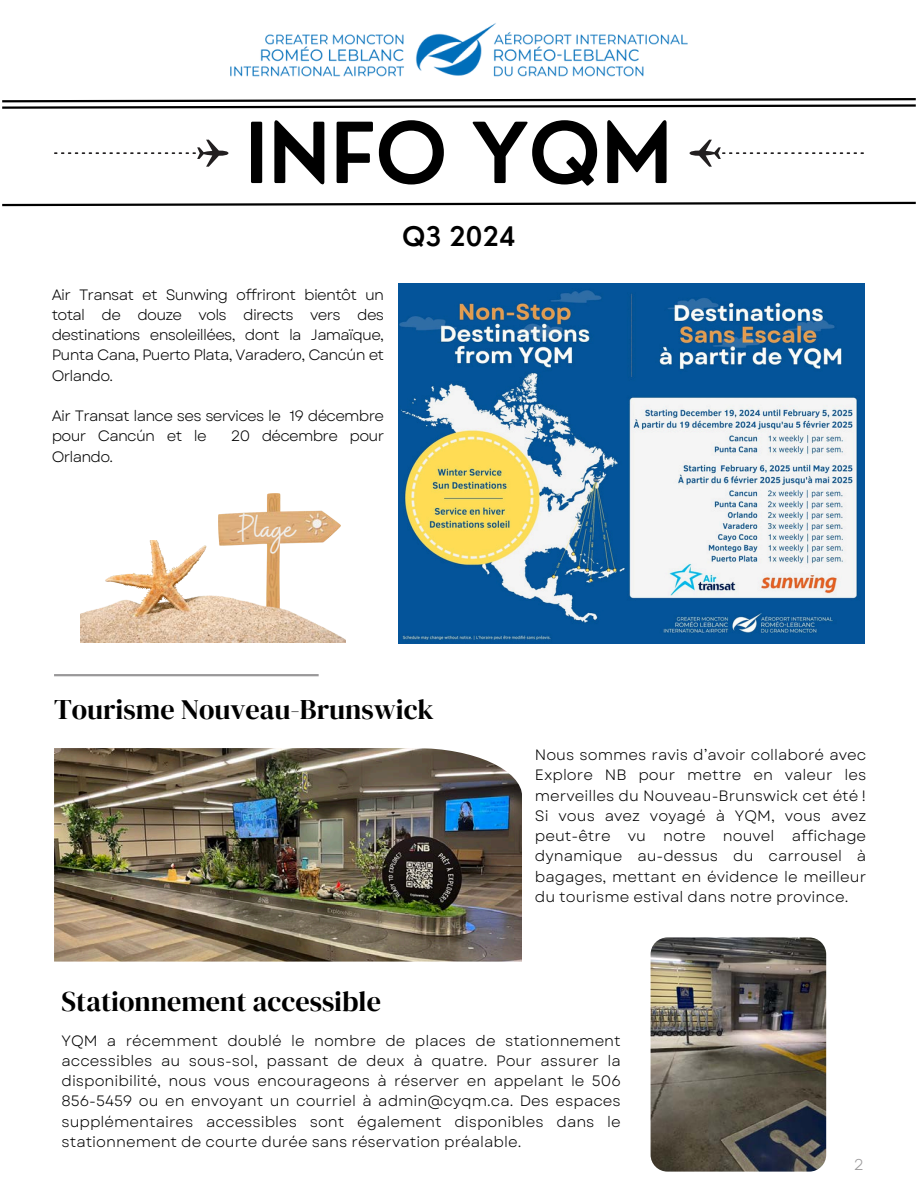
<style>
.page{position:relative;width:918px;height:1188px;background:#fff}
.page>*{position:absolute;margin:0;border:0;box-sizing:border-box;transform-origin:0 0}
.t1{font:600 81.9px "Nourd";color:#000}
.t2{font:38.25px "Buffalo";color:#f0eeea}
.t3{font:28.2px "DM Serif Display";color:#000}
.t4{font:600 26.25px "Nourd";color:#000}
.t5{font:15.6px "Garet";color:#999899}
.t6{font:15px/20.2px "Garet";letter-spacing:-.05em;color:#000;text-align:justify}
</style>
<div class="page">
<svg style="left:2px;top:98px;width:914px;height:11px"></svg>
<svg style="left:2px;top:201px;width:914px;height:6px"></svg>
<svg style="left:690px;top:140px;width:174px;height:27px"></svg>
<svg style="left:54px;top:140px;width:174px;height:27px"></svg>
<hr style="left:54px;top:674px;width:265px;height:2px;background:#999899">
<img style="left:230px;top:23px;width:458px;height:54px">
<img style="left:399px;top:283px;width:465px;height:360px">
<img style="left:54px;top:748px;width:468px;height:214px">
<img style="left:651px;top:937px;width:175px;height:234px;border-radius:17px">
<img style="left:218px;top:494px;width:123px;height:46px">
<img style="left:81px;top:540px;width:264px;height:103px">
<p class="t1" style="left:245px;top:101px;width:429px">INFO YQM</p>
<p class="t4" style="left:402px;top:220px;width:115px">Q3 2024</p>
<p class="t6" style="left:52px;top:284px;width:334px">Air Transat et Sunwing offriront bientôt un total de douze vols directs vers des destinations ensoleillées, dont la Jamaïque, Punta Cana, Puerto Plata, Varadero, Cancún et Orlando.</p>
<p class="t6" style="left:52px;top:406px;width:334px">Air Transat lance ses services le 19 décembre pour Cancún et le</p>
<p class="t6" style="left:231px;top:426px;width:155px">20 décembre pour</p>
<p class="t6" style="left:52px;top:446px;width:63px">Orlando.</p>
<h4 class="t2" style="left:238px;top:504px;width:59px">Plage</h4>
<p class="t3" style="left:54px;top:690px;width:382px">Tourisme Nouveau-Brunswick</p>
<p class="t3" style="left:61px;top:982px;width:321px">Stationnement accessible</p>
<h4 class="t6" style="left:535px;top:745px;width:333px">Nous sommes ravis d’avoir collaboré avec Explore NB pour mettre en valeur les merveilles du Nouveau-Brunswick cet été !<br>Si vous avez voyagé à YQM, vous avez peut-être vu notre nouvel affichage dynamique au-dessus du carrousel à bagages, mettant en évidence le meilleur du tourisme estival dans notre province.</h4>
<p class="t6" style="left:61px;top:1030px;width:561px">YQM a récemment doublé le nombre de places de stationnement accessibles au sous-sol, passant de deux à quatre. Pour assurer la disponibilité, nous vous encourageons à réserver en appelant le 506<br>856-5459 ou en envoyant un courriel à admin@cyqm.ca. Des espaces supplémentaires accessibles sont également disponibles dans le stationnement de courte durée sans réservation préalable.</p>
<h2 class="t5" style="left:854px;top:1154px;width:12px">2</h2>
</div>
